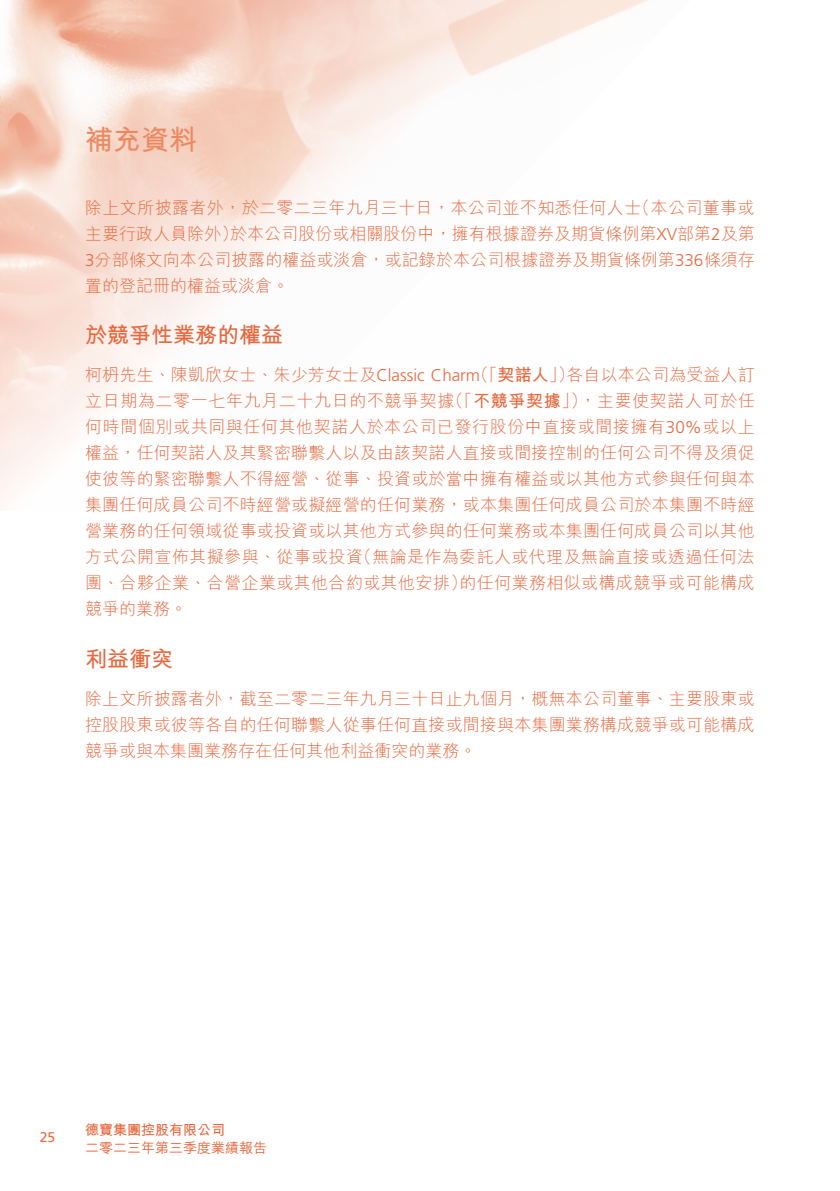
<style>
.page{position:relative;width:840px;height:1191px;background:#fff}
.page>*{position:absolute;margin:0;border:0;box-sizing:border-box;transform-origin:0 0}
.t1{font:700 28px "M Hei HK";color:#ec8960}
.t2{font:700 22px "M Hei HK";color:#e7683e}
.t3{font:300 17px/26px "M Hei HK";letter-spacing:.01em;color:#e7683e}
.t4{font:300 17px "M Hei HK";letter-spacing:.035em;color:#e7683e}
.t5{font:700 17px "M Hei HK";letter-spacing:.035em;color:#e7683e}
.t6{font:500 14px "M Hei HK";color:#e7683e}
.t7{font:700 14px "M Hei HK";color:#e7683e}
.t8{font:14px "Frutiger LT Std";color:#e7683e}
.s1{font-family:"Frutiger LT Std"}
.s2{font-weight:700}
.s3{font-weight:300}
</style>
<div class="page">
<img style="left:0;top:0;width:648px;height:446px">
<h1 class="t1" style="left:85px;top:119px;width:113px">補充資料</h1>
<p class="t3" style="left:633px;top:194px;width:123px">（本公司董事或</p>
<p class="t3" style="left:230px;top:194px;width:526px;text-indent:-145px">除上文所披露者外，於二零二三年九月三十日，本公司並不知悉任何人士<br>於本公司股份或相關股份中，擁有根據證券及期貨條例第<span class="s1">XV</span>部第<span class="s1">2</span>及第</p>
<p class="t3" style="left:85px;top:220px;width:670px">主要行政人員除外）<br><span class="s1">3</span>分部條文向本公司披露的權益或淡倉，或記錄於本公司根據證券及期貨條例第<span class="s1">336</span>條須存置的登記冊的權益或淡倉。</p>
<p class="t2" style="left:85px;top:319px;width:199px">於競爭性業務的權益</p>
<p class="t3" style="left:566px;top:361px;width:190px">各自以本公司為受益人訂</p>
<p class="t3" style="left:471px;top:361px;width:104px">（「<span class="s2">契諾人</span>」）</p>
<p class="t3" style="left:85px;top:361px;width:396px">柯枬先生、陳凱欣女士、朱少芳女士及<span class="s1">Classic Charm</span></p>
<p class="t5" style="left:446px;top:388px;width:142px"><span class="s3">（「</span>不競爭契據<span class="s3">」）</span></p>
<p class="t4" style="left:579px;top:392px;width:177px">，主要使契諾人可於任</p>
<p class="t4" style="left:85px;top:392px;width:370px">立日期為二零一七年九月二十九日的不競爭契據</p>
<p class="t4" style="left:85px;top:418px;width:670px">何時間個別或共同與任何其他契諾人於本公司已發行股份中直接或間接擁有<span class="s1">30%</span>或以上</p>
<p class="t3" style="left:85px;top:439px;width:670px">權益，任何契諾人及其緊密聯繫人以及由該契諾人直接或間接控制的任何公司不得及須促</p>
<p class="t3" style="left:85px;top:465px;width:670px">使彼等的緊密聯繫人不得經營、從事、投資或於當中擁有權益或以其他方式參與任何與本</p>
<p class="t3" style="left:85px;top:491px;width:670px">集團任何成員公司不時經營或擬經營的任何業務，或本集團任何成員公司於本集團不時經</p>
<p class="t3" style="left:85px;top:517px;width:670px">營業務的任何領域從事或投資或以其他方式參與的任何業務或本集團任何成員公司以其他</p>
<p class="t3" style="left:355px;top:543px;width:401px">（無論是作為委託人或代理及無論直接或透過任何法</p>
<p class="t3" style="left:85px;top:543px;width:279px">方式公開宣佈其擬參與、從事或投資</p>
<p class="t3" style="left:85px;top:569px;width:383px">團、合夥企業、合營企業或其他合約或其他安排）競爭的業務。</p>
<p class="t2" style="left:85px;top:642px;width:89px">利益衝突</p>
<p class="t3" style="left:85px;top:685px;width:670px;text-align:justify">除上文所披露者外，截至二零二三年九月三十日止九個月，概無本公司董事、主要股東或控股股東或彼等各自的任何聯繫人從事任何直接或間接與本集團業務構成競爭或可能構成競爭或與本集團業務存在任何其他利益衝突的業務。</p>
<p class="t3" style="left:459px;top:569px;width:296px">的任何業務相似或構成競爭或可能構成</p>
<p class="t8" style="left:40px;top:1128px;width:17px">25</p>
<p class="t7" style="left:85px;top:1120px;width:141px">德寶集團控股有限公司</p>
<p class="t6" style="left:85px;top:1138px;width:184px">二零二三年第三季度業績報告</p>
</div>
